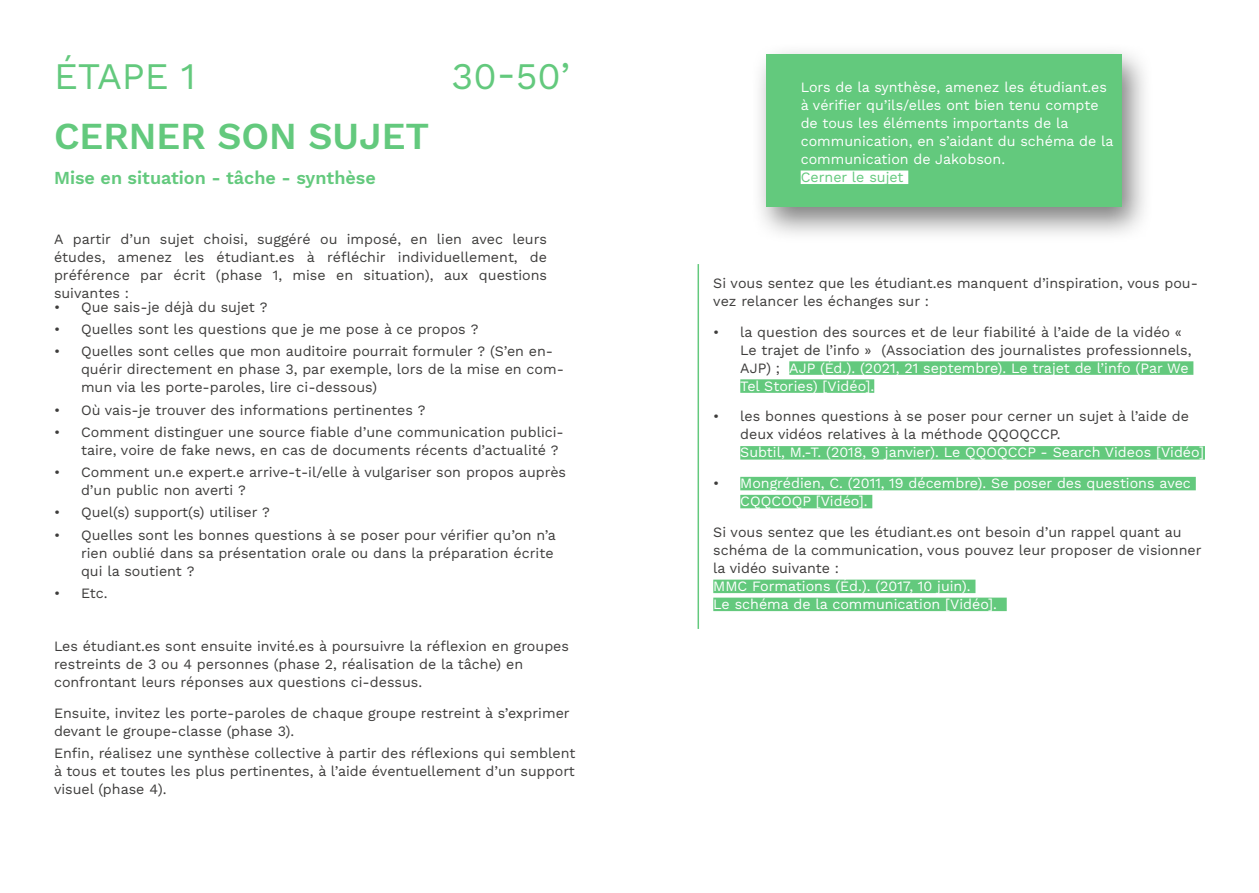
<style>
.page{position:relative;width:1259px;height:893px;background:#fff}
.page>*{position:absolute;margin:0;border:0;box-sizing:border-box;transform-origin:0 0}
.t1{font:600 37.5px "Work Sans";color:#63c97d}
.t2{font:37.5px "Work Sans";color:#63c97d}
.t3{font:600 18px "Work Sans";color:#63c97d}
.t4{font:14.25px/18px "Work Sans";color:#3d3c3b}
.t5{font:14.25px/18px "Work Sans";color:#fff}
.t6{font:14.25px "Work Sans";color:#63c97d}
.s1{color:#fff}
.s2{color:#3d3c3b}
</style>
<div class="page">
<div style="left:789px;top:361px;width:404px;height:14px;background:#63c97d"></div>
<div style="left:740px;top:379px;width:134px;height:14px;background:#63c97d"></div>
<div style="left:740px;top:446px;width:465px;height:14px;background:#63c97d"></div>
<div style="left:740px;top:477px;width:455px;height:13px;background:#63c97d"></div>
<div style="left:740px;top:495px;width:132px;height:13px;background:#63c97d"></div>
<div style="left:713px;top:580px;width:262px;height:13px;background:#63c97d"></div>
<div style="left:713px;top:598px;width:293px;height:13px;background:#63c97d"></div>
<div style="left:750px;top:43px;width:403px;height:200px;background:#000;opacity:.51"></div>
<div style="left:766px;top:54px;width:355px;height:152px;background:#63c97d"></div>
<div style="left:800px;top:171px;width:108px;height:13px;background:#fff"></div>
<hr style="left:697px;top:264px;width:2px;height:365px;background:#63c97d">
<h1 class="t2" style="left:54px;top:48px;width:143px">ÉTAPE 1</h1>
<h1 class="t2" style="left:451px;top:48px;width:120px">30-50’</h1>
<h1 class="t1" style="left:54px;top:108px;width:377px">CERNER SON SUJET</h1>
<p class="t3" style="left:54px;top:164px;width:323px">Mise en situation - tâche - synthèse</p>
<p class="t4" style="left:54px;top:230px;width:494px;text-align:justify">A partir d’un sujet choisi, suggéré ou imposé, en lien avec leurs études, amenez les étudiant.es à réfléchir individuellement, de préférence par écrit (phase 1, mise en situation), aux questions suivantes :</p>
<p class="t4" style="left:54px;top:297px;width:215px">• Que sais-je déjà du sujet ?</p>
<p class="t4" style="left:54px;top:320px;width:426px">• Quelles sont les questions que je me pose à ce propos ?</p>
<p class="t4" style="left:81px;top:342px;width:484px;text-indent:-27px">• Quelles sont celles que mon auditoire pourrait formuler ? (S’en en&shy;quérir directement en phase 3, par exemple, lors de la mise en com&shy;mun via les porte-paroles, lire ci-dessous)</p>
<p class="t4" style="left:54px;top:400px;width:373px">• Où vais-je trouver des informations pertinentes ?</p>
<p class="t4" style="left:81px;top:422px;width:484px;text-indent:-27px">• Comment distinguer une source fiable d’une communication publici&shy;taire, voire de fake news, en cas de documents récents d’actualité ?</p>
<p class="t4" style="left:81px;top:463px;width:486px;text-indent:-27px">• Comment un.e expert.e arrive-t-il/elle à vulgariser son propos auprès d’un public non averti ?</p>
<p class="t4" style="left:54px;top:503px;width:217px">• Quel(s) support(s) utiliser ?</p>
<p class="t4" style="left:81px;top:525px;width:476px;text-indent:-27px">• Quelles sont les bonnes questions à se poser pour vérifier qu’on n’a rien oublié dans sa présentation orale ou dans la préparation écrite qui la soutient ?</p>
<p class="t4" style="left:54px;top:583px;width:55px">• Etc.</p>
<p class="t4" style="left:54px;top:636px;width:516px">Les étudiant.es sont ensuite invité.es à poursuivre la réflexion en groupes restreints de 3 ou 4 personnes (phase 2, réalisation de la tâche) en confrontant leurs réponses aux questions ci-dessus.</p>
<p class="t4" style="left:54px;top:703px;width:517px">Ensuite, invitez les porte-paroles de chaque groupe restreint à s’exprimer devant le groupe-classe (phase 3).</p>
<p class="t4" style="left:54px;top:743px;width:523px;text-align:justify">Enfin, réalisez une synthèse collective à partir des réflexions qui semblent à tous et toutes les plus pertinentes, à l’aide éventuellement d’un support visuel (phase 4).</p>
<p class="t5" style="left:800px;top:77px;width:314px">Lors de la synthèse, amenez les étudiant.es à vérifier qu’ils/elles ont bien tenu compte de tous les éléments importants de la communication, en s’aidant du schéma de la communication de Jakobson.</p>
<p class="t6" style="left:800px;top:166px;width:104px">Cerner le sujet</p>
<p class="t4" style="left:713px;top:273px;width:486px">Si vous sentez que les étudiant.es manquent d’inspiration, vous pou&shy;vez relancer les échanges sur :</p>
<p class="t4" style="left:740px;top:322px;width:453px;text-indent:-27px">• la question des sources et de leur fiabilité à l’aide de la vidéo « Le trajet de l’info » (Association des journalistes professionnels, AJP) ; <span class="s1">AJP (Éd.). (2021, 21 septembre). Le trajet de l’info (Par We Tel Stories) [Vidéo].</span></p>
<p class="t4" style="left:740px;top:407px;width:450px;text-indent:-27px">• les bonnes questions à se poser pour cerner un sujet à l’aide de deux vidéos relatives à la méthode QQOQCCP.</p>
<p class="t5" style="left:740px;top:443px;width:465px">Subtil, M.-T. (2018, 9 janvier). Le QQOQCCP - Search Videos [Vidéo]</p>
<p class="t5" style="left:740px;top:474px;width:452px;text-indent:-27px"><span class="s2">•</span> Mongrédien, C. (2011, 19 décembre). Se poser des questions avec<br>CQQCOQP [Vidéo].</p>
<p class="t4" style="left:713px;top:522px;width:490px">Si vous sentez que les étudiant.es ont besoin d’un rappel quant au schéma de la communication, vous pouvez leur proposer de visionner la vidéo suivante :</p>
<p class="t5" style="left:713px;top:576px;width:285px">MMC Formations (Éd.). (2017, 10 juin).<br>Le schéma de la communication [Vidéo].</p>
</div>
